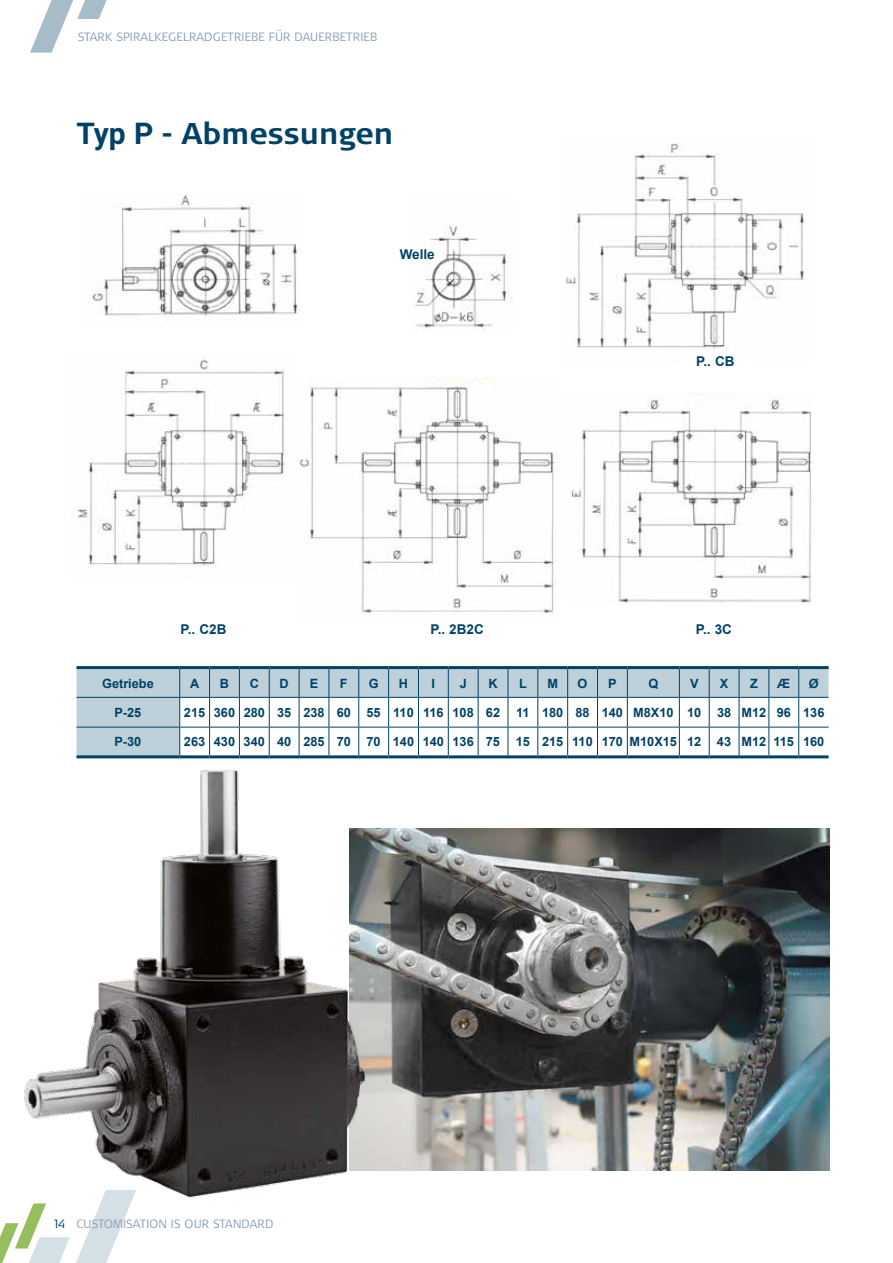
<style>
.page{position:relative;width:893px;height:1263px;background:#fff}
.page>*{position:absolute;margin:0;border:0;box-sizing:border-box;transform-origin:0 0}
.t1{font:700 30px "Signa OT";color:#004267}
.t2{font:700 13.5px "Arial";color:#004267}
.t3{font:700 12.75px "Arial";color:#004267}
.t4{font:300 12px "Signa OT";letter-spacing:.01em;color:#899db2}
.s1{font-family:"Roboto"}
.s2{color:#004267}
</style>
<div class="page">
<svg style="left:0;top:1206px;width:130px;height:57px"></svg>
<svg style="left:30px;top:0;width:77px;height:53px"></svg>
<img style="left:92px;top:194px;width:206px;height:124px">
<svg style="left:77px;top:669px;width:752px;height:86px"></svg>
<hr style="left:77px;top:666px;width:103px;height:3px;background:#004267">
<hr style="left:180px;top:666px;width:30px;height:3px;background:#004267">
<hr style="left:210px;top:666px;width:29px;height:3px;background:#004267">
<hr style="left:239px;top:666px;width:30px;height:3px;background:#004267">
<hr style="left:269px;top:666px;width:30px;height:3px;background:#004267">
<hr style="left:299px;top:666px;width:30px;height:3px;background:#004267">
<hr style="left:329px;top:666px;width:30px;height:3px;background:#004267">
<hr style="left:359px;top:666px;width:30px;height:3px;background:#004267">
<hr style="left:389px;top:666px;width:29px;height:3px;background:#004267">
<hr style="left:418px;top:666px;width:30px;height:3px;background:#004267">
<hr style="left:448px;top:666px;width:30px;height:3px;background:#004267">
<hr style="left:478px;top:666px;width:30px;height:3px;background:#004267">
<hr style="left:508px;top:666px;width:30px;height:3px;background:#004267">
<hr style="left:538px;top:666px;width:30px;height:3px;background:#004267">
<hr style="left:568px;top:666px;width:29px;height:3px;background:#004267">
<hr style="left:597px;top:666px;width:30px;height:3px;background:#004267">
<hr style="left:627px;top:666px;width:52px;height:3px;background:#004267">
<hr style="left:679px;top:666px;width:30px;height:3px;background:#004267">
<hr style="left:709px;top:666px;width:30px;height:3px;background:#004267">
<hr style="left:739px;top:666px;width:30px;height:3px;background:#004267">
<hr style="left:769px;top:666px;width:30px;height:3px;background:#004267">
<hr style="left:799px;top:666px;width:30px;height:3px;background:#004267">
<hr style="left:77px;top:755px;width:103px;height:3px;background:#004267">
<hr style="left:180px;top:755px;width:30px;height:3px;background:#004267">
<hr style="left:210px;top:755px;width:29px;height:3px;background:#004267">
<hr style="left:239px;top:755px;width:30px;height:3px;background:#004267">
<hr style="left:269px;top:755px;width:30px;height:3px;background:#004267">
<hr style="left:299px;top:755px;width:30px;height:3px;background:#004267">
<hr style="left:329px;top:755px;width:30px;height:3px;background:#004267">
<hr style="left:359px;top:755px;width:30px;height:3px;background:#004267">
<hr style="left:389px;top:755px;width:29px;height:3px;background:#004267">
<hr style="left:418px;top:755px;width:30px;height:3px;background:#004267">
<hr style="left:448px;top:755px;width:30px;height:3px;background:#004267">
<hr style="left:478px;top:755px;width:30px;height:3px;background:#004267">
<hr style="left:508px;top:755px;width:30px;height:3px;background:#004267">
<hr style="left:538px;top:755px;width:30px;height:3px;background:#004267">
<hr style="left:568px;top:755px;width:29px;height:3px;background:#004267">
<hr style="left:597px;top:755px;width:30px;height:3px;background:#004267">
<hr style="left:627px;top:755px;width:52px;height:3px;background:#004267">
<hr style="left:679px;top:755px;width:30px;height:3px;background:#004267">
<hr style="left:709px;top:755px;width:30px;height:3px;background:#004267">
<hr style="left:739px;top:755px;width:30px;height:3px;background:#004267">
<hr style="left:769px;top:755px;width:30px;height:3px;background:#004267">
<hr style="left:799px;top:755px;width:30px;height:3px;background:#004267">
<hr style="left:77px;top:697px;width:103px;height:1px;background:#004267">
<hr style="left:180px;top:697px;width:30px;height:1px;background:#004267">
<hr style="left:239px;top:697px;width:30px;height:1px;background:#004267">
<hr style="left:269px;top:697px;width:30px;height:1px;background:#004267">
<hr style="left:299px;top:697px;width:30px;height:1px;background:#004267">
<hr style="left:329px;top:697px;width:30px;height:1px;background:#004267">
<hr style="left:359px;top:697px;width:30px;height:1px;background:#004267">
<hr style="left:418px;top:697px;width:30px;height:1px;background:#004267">
<hr style="left:448px;top:697px;width:30px;height:1px;background:#004267">
<hr style="left:478px;top:697px;width:30px;height:1px;background:#004267">
<hr style="left:508px;top:697px;width:30px;height:1px;background:#004267">
<hr style="left:538px;top:697px;width:30px;height:1px;background:#004267">
<hr style="left:597px;top:697px;width:30px;height:1px;background:#004267">
<hr style="left:627px;top:697px;width:52px;height:1px;background:#004267">
<hr style="left:679px;top:697px;width:30px;height:1px;background:#004267">
<hr style="left:709px;top:697px;width:30px;height:1px;background:#004267">
<hr style="left:739px;top:697px;width:30px;height:1px;background:#004267">
<hr style="left:769px;top:697px;width:30px;height:1px;background:#004267">
<hr style="left:799px;top:697px;width:30px;height:1px;background:#004267">
<hr style="left:77px;top:727px;width:103px;height:1px;background:#004267">
<hr style="left:180px;top:727px;width:30px;height:1px;background:#004267">
<svg style="left:179px;top:669px;width:1px;height:86px"></svg>
<hr style="left:239px;top:727px;width:30px;height:1px;background:#004267">
<svg style="left:209px;top:669px;width:31px;height:86px"></svg>
<hr style="left:269px;top:727px;width:30px;height:1px;background:#004267">
<svg style="left:269px;top:669px;width:1px;height:86px"></svg>
<hr style="left:299px;top:727px;width:30px;height:1px;background:#004267">
<svg style="left:299px;top:669px;width:1px;height:86px"></svg>
<hr style="left:329px;top:727px;width:30px;height:1px;background:#004267">
<svg style="left:329px;top:669px;width:1px;height:86px"></svg>
<hr style="left:359px;top:727px;width:30px;height:1px;background:#004267">
<svg style="left:358px;top:669px;width:1px;height:86px"></svg>
<hr style="left:418px;top:727px;width:30px;height:1px;background:#004267">
<svg style="left:388px;top:669px;width:31px;height:86px"></svg>
<hr style="left:448px;top:727px;width:30px;height:1px;background:#004267">
<svg style="left:448px;top:669px;width:1px;height:86px"></svg>
<hr style="left:478px;top:727px;width:30px;height:1px;background:#004267">
<svg style="left:478px;top:669px;width:1px;height:86px"></svg>
<hr style="left:508px;top:727px;width:30px;height:1px;background:#004267">
<svg style="left:508px;top:669px;width:1px;height:86px"></svg>
<hr style="left:538px;top:727px;width:30px;height:1px;background:#004267">
<svg style="left:537px;top:669px;width:1px;height:86px"></svg>
<hr style="left:597px;top:727px;width:30px;height:1px;background:#004267">
<svg style="left:567px;top:669px;width:31px;height:86px"></svg>
<hr style="left:627px;top:727px;width:52px;height:1px;background:#004267">
<svg style="left:627px;top:669px;width:1px;height:86px"></svg>
<hr style="left:679px;top:727px;width:30px;height:1px;background:#004267">
<svg style="left:679px;top:669px;width:1px;height:86px"></svg>
<hr style="left:709px;top:727px;width:30px;height:1px;background:#004267">
<svg style="left:709px;top:669px;width:1px;height:86px"></svg>
<hr style="left:739px;top:727px;width:30px;height:1px;background:#004267">
<svg style="left:739px;top:669px;width:1px;height:86px"></svg>
<hr style="left:769px;top:727px;width:30px;height:1px;background:#004267">
<svg style="left:768px;top:669px;width:1px;height:86px"></svg>
<hr style="left:799px;top:727px;width:30px;height:1px;background:#004267">
<svg style="left:798px;top:669px;width:1px;height:86px"></svg>
<img style="left:564px;top:143px;width:242px;height:221px">
<div style="left:681px;top:352px;width:68px;height:20px;background:#fff"></div>
<img style="left:415px;top:225px;width:97px;height:106px">
<img style="left:72px;top:359px;width:214px;height:209px">
<img style="left:299px;top:377px;width:257px;height:236px">
<img style="left:570px;top:392px;width:242px;height:212px">
<img style="left:372px;top:828px;width:457px;height:342px">
<img style="left:24px;top:757px;width:348px;height:449px">
<p class="t4" style="left:78px;top:29px;width:301px">STARK SPIRALKEGELRADGETRIEBE FÜR DAUERBETRIEB</p>
<h1 class="t1" style="left:77px;top:116px;width:318px"><span class="s1">Typ P -</span> Abmessungen</h1>
<p class="t2" style="left:400px;top:244px;width:37px">Welle</p>
<p class="t2" style="left:696px;top:352px;width:40px">P.. CB</p>
<p class="t2" style="left:181px;top:620px;width:47px">P.. C2B</p>
<p class="t2" style="left:430px;top:620px;width:55px">P.. 2B2C</p>
<p class="t2" style="left:696px;top:620px;width:38px">P.. 3C</p>
<p class="t3" style="left:102px;top:674px;width:53px">Getriebe</p>
<p class="t3" style="left:190px;top:674px;width:11px">A</p>
<p class="t3" style="left:220px;top:674px;width:11px">B</p>
<p class="t3" style="left:250px;top:674px;width:11px">C</p>
<p class="t3" style="left:280px;top:674px;width:11px">D</p>
<p class="t3" style="left:310px;top:674px;width:10px">E</p>
<p class="t3" style="left:340px;top:674px;width:9px">F</p>
<p class="t3" style="left:369px;top:674px;width:11px">G</p>
<p class="t3" style="left:399px;top:674px;width:11px">H</p>
<p class="t3" style="left:432px;top:674px;width:5px">I</p>
<p class="t3" style="left:460px;top:674px;width:9px">J</p>
<p class="t3" style="left:488px;top:674px;width:11px">K</p>
<p class="t3" style="left:519px;top:674px;width:9px">L</p>
<p class="t3" style="left:547px;top:674px;width:12px">M</p>
<p class="t3" style="left:578px;top:674px;width:11px">O</p>
<p class="t3" style="left:608px;top:674px;width:10px">P</p>
<p class="t3" style="left:648px;top:674px;width:11px">Q</p>
<p class="t3" style="left:690px;top:674px;width:10px">V</p>
<p class="t3" style="left:720px;top:674px;width:10px">X</p>
<p class="t3" style="left:750px;top:674px;width:9px">Z</p>
<p class="t3" style="left:777px;top:674px;width:14px">Æ</p>
<p class="t3" style="left:809px;top:674px;width:11px">Ø</p>
<p class="t3" style="left:114px;top:703px;width:28px">P-25</p>
<p class="t3" style="left:184px;top:703px;width:318px">215 360 280 35 238 60 55 110 116 108 62</p>
<p class="t3" style="left:516px;top:703px;width:310px">11 180 88 140 M8X10 10 38 M12 96 136</p>
<p class="t3" style="left:114px;top:733px;width:28px">P-30</p>
<p class="t3" style="left:184px;top:733px;width:642px">263 430 340 40 285 70 70 140 140 136 75 15 215 110 170 M10X15 12 43 M12 115 160</p>
<p class="t4" style="left:54px;top:1216px;width:221px"><span class="s2">14</span> CUSTOMISATION IS OUR STANDARD</p>
</div>
